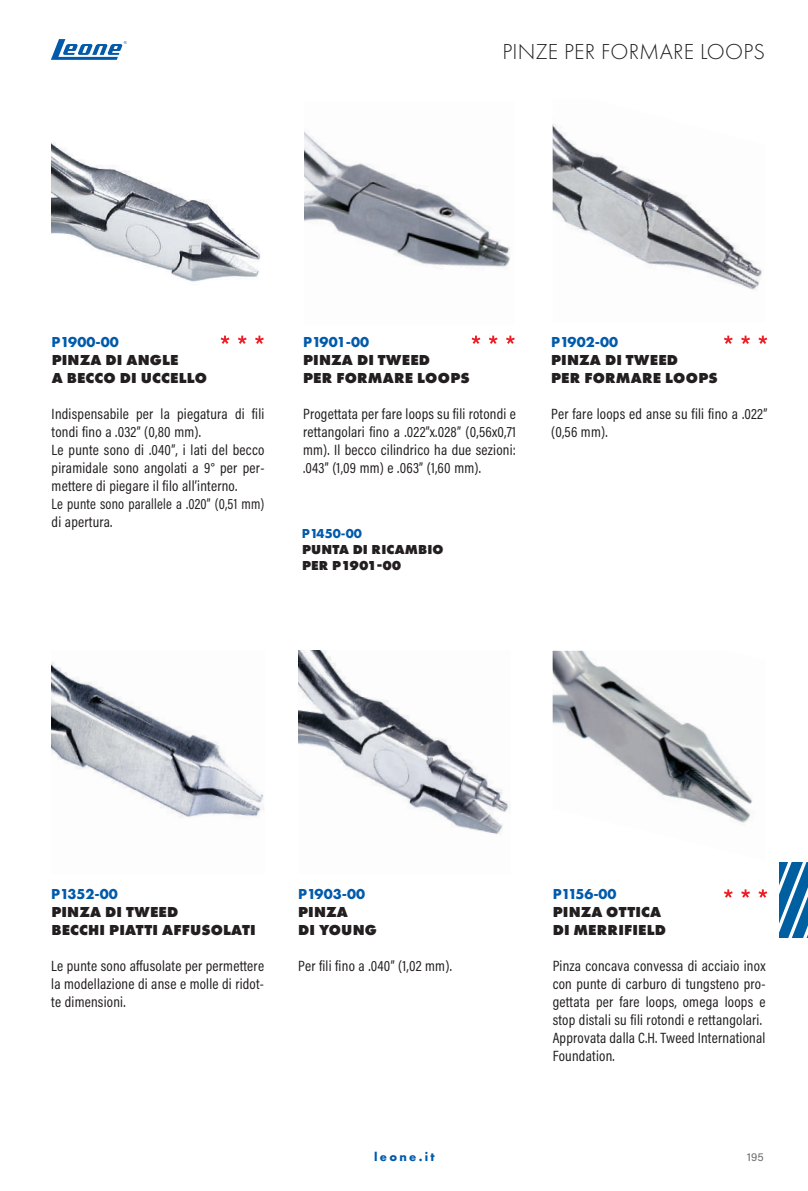
<style>
.page{position:relative;width:808px;height:1191px;background:#fff}
.page>*{position:absolute;margin:0;border:0;box-sizing:border-box;transform-origin:0 0}
.t1{font:300 22.5px "Futura PT";letter-spacing:.005em;color:#231f20}
.t2{font:15px/18px "Acumin Pro Cond";letter-spacing:.015em;color:#231f20}
.t3{font:800 15px/18px "Futura PT";letter-spacing:.01em;color:#231f20}
.t4{font:700 15px "Futura PT";color:#015aaa}
.t5{font:800 13.5px/16.2px "Futura PT";letter-spacing:.01em;color:#231f20}
.t6{font:700 13.5px "Futura PT";color:#015aaa}
.t7{font:700 12.75px "Futura PT";letter-spacing:.18em;color:#015aaa}
.t8{font:11.55px "Acumin Pro";color:#6c6d70}
</style>
<div class="page">
<svg style="left:779px;top:862px;width:29px;height:75px"></svg>
<svg style="left:51px;top:39px;width:76px;height:21px"></svg>
<img style="left:51px;top:142px;width:210px;height:140px">
<img style="left:304px;top:129px;width:206px;height:138px">
<img style="left:553px;top:124px;width:209px;height:166px">
<img style="left:51px;top:662px;width:213px;height:156px">
<img style="left:298px;top:651px;width:212px;height:184px">
<img style="left:553px;top:651px;width:199px;height:172px">
<svg style="left:221px;top:335px;width:43px;height:9px"></svg>
<svg style="left:472px;top:335px;width:43px;height:9px"></svg>
<svg style="left:724px;top:335px;width:43px;height:9px"></svg>
<svg style="left:724px;top:889px;width:43px;height:8px"></svg>
<h1 class="t1" style="left:502px;top:39px;width:264px">PINZE PER FORMARE LOOPS</h1>
<p class="t4" style="left:52px;top:332px;width:69px">P1900-00</p>
<p class="t3" style="left:52px;top:351px;width:157px">PINZA DI ANGLE<br>A BECCO DI UCCELLO</p>
<p class="t2" style="left:52px;top:404px;width:214px">Indispensabile per la piegatura di fili tondi fino a .032” (0,80 mm).<br>Le punte sono di .040”, i lati del becco piramidale sono angolati a 9° per per&shy;mettere di piegare il filo all’interno.<br>Le punte sono parallele a .020” (0,51 mm) di apertura.</p>
<p class="t4" style="left:303px;top:332px;width:68px">P1901-00</p>
<p class="t3" style="left:303px;top:351px;width:168px">PINZA DI TWEED<br>PER FORMARE LOOPS</p>
<p class="t2" style="left:303px;top:404px;width:214px;text-align:justify">Progettata per fare loops su fili rotondi e rettangolari fino a .022”x.028” (0,56x0,71 mm). Il becco cilindrico ha due sezioni: .043” (1,09 mm) e .063” (1,60 mm).</p>
<p class="t6" style="left:302px;top:525px;width:61px">P1450-00</p>
<p class="t5" style="left:302px;top:541px;width:143px">PUNTA DI RICAMBIO<br>PER P1901-00</p>
<p class="t4" style="left:551px;top:332px;width:69px">P1902-00</p>
<p class="t3" style="left:551px;top:351px;width:168px">PINZA DI TWEED<br>PER FORMARE LOOPS</p>
<p class="t2" style="left:551px;top:404px;width:218px">Per fare loops ed anse su fili fino a .022” (0,56 mm).</p>
<p class="t4" style="left:51px;top:884px;width:68px">P1352-00</p>
<p class="t3" style="left:51px;top:902px;width:206px">PINZA DI TWEED<br>BECCHI PIATTI AFFUSOLATI</p>
<p class="t2" style="left:51px;top:956px;width:214px;text-align:justify">Le punte sono affusolate per permettere la modellazione di anse e molle di ridot&shy;te dimensioni.</p>
<p class="t4" style="left:298px;top:884px;width:69px">P1903-00</p>
<p class="t3" style="left:298px;top:902px;width:80px">PINZA<br>DI YOUNG</p>
<p class="t2" style="left:298px;top:956px;width:155px">Per fili fino a .040” (1,02 mm).</p>
<p class="t4" style="left:553px;top:884px;width:65px">P1156-00</p>
<p class="t3" style="left:553px;top:902px;width:115px">PINZA OTTICA<br>DI MERRIFIELD</p>
<p class="t2" style="left:553px;top:956px;width:214px">Pinza concava convessa di acciaio inox con punte di carburo di tungsteno pro&shy;gettata per fare loops, omega loops e stop distali su fili rotondi e rettangolari.<br>Approvata dalla C.H. Tweed International Foundation.</p>
<p class="t7" style="left:374px;top:1148px;width:62px">leone.it</p>
<p class="t8" style="left:747px;top:1149px;width:18px">195</p>
</div>
